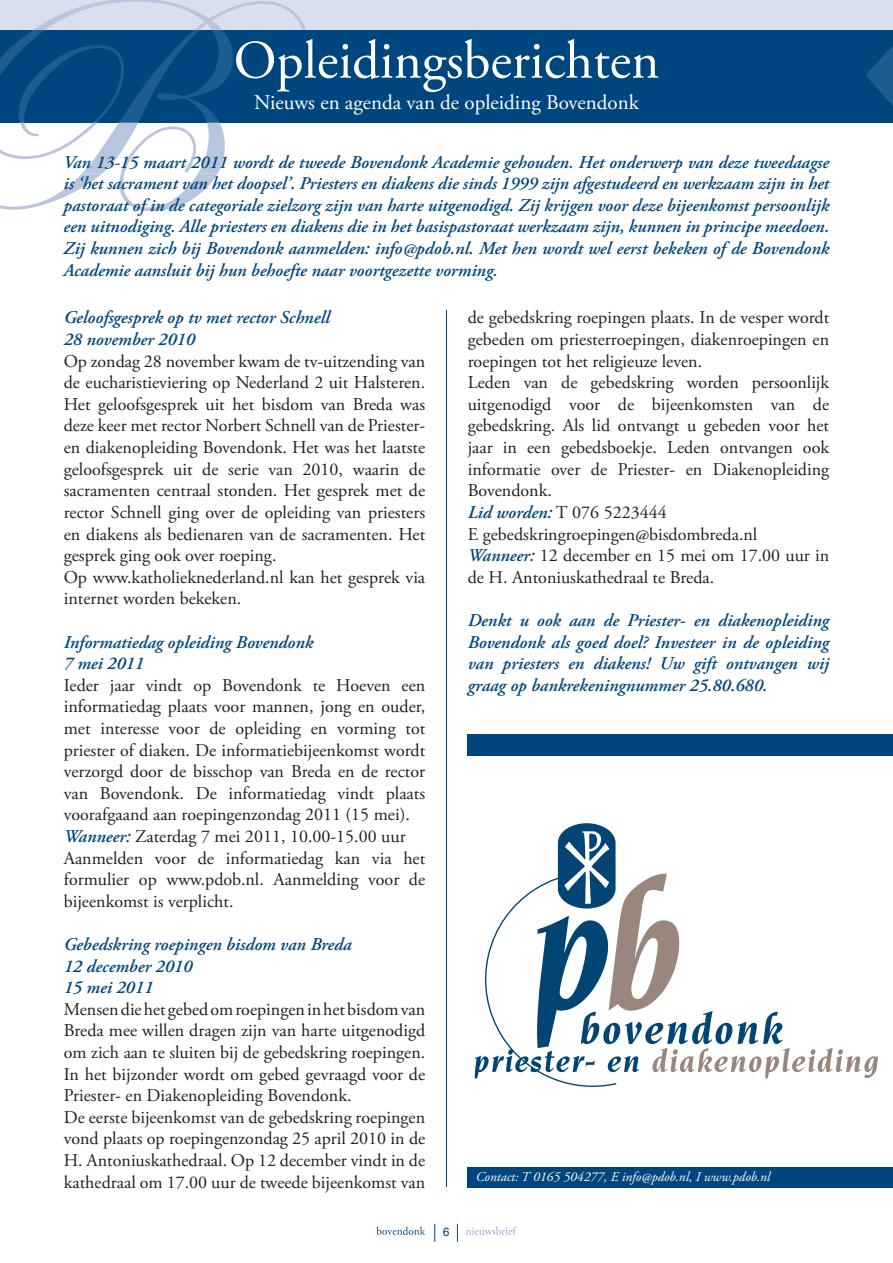
<style>
.page{position:relative;width:893px;height:1263px;background:#fff}
.page>*{position:absolute;margin:0;border:0;box-sizing:border-box;transform-origin:0 0}
.t1{font:54px "Adobe Garamond Pro";color:#fff}
.t2{font:21px "Adobe Garamond Pro";color:#fff}
.t3{font:18px/21.6px "Adobe Garamond Pro";color:#231f20}
.t4{font:italic 600 18px/21.6px "Adobe Garamond Pro";color:#00467e;text-align:justify}
.t5{font:italic 13.5px "Adobe Garamond Pro";color:#fff}
.t6{font:12px "Univers LT Std";color:#00467e}
.s1{font-weight:600;font-style:italic;color:#00467e}
</style>
<div class="page">
<div style="left:0;top:0;width:893px;height:30px;background:#d9dfec"></div>
<div style="left:0;top:30px;width:893px;height:92px;background:#00467e"></div>
<svg style="left:866px;top:46px;width:27px;height:60px"></svg>
<svg style="left:377px;top:1226px;width:48px;height:9px"></svg>
<svg style="left:466px;top:1226px;width:51px;height:9px"></svg>
<svg style="left:435px;top:1224px;width:1px;height:18px"></svg>
<svg style="left:457px;top:1224px;width:1px;height:18px"></svg>
<hr style="left:446px;top:310px;width:1px;height:876px;background:#00467e">
<div style="left:467px;top:734px;width:426px;height:21px;background:#00467e"></div>
<div style="left:467px;top:1167px;width:426px;height:20px;background:#00467e"></div>
<svg style="left:0;top:0;width:308px;height:211px"></svg>
<svg style="left:475px;top:823px;width:403px;height:264px"></svg>
<p class="t1" style="left:234px;top:28px;width:427px">Opleidingsberichten</p>
<p class="t2" style="left:254px;top:89px;width:386px">Nieuws en agenda van de opleiding Bovendonk</p>
<p class="t4" style="left:63px;top:152px;width:767px">Van 13-15 maart 2011 wordt de tweede Bovendonk Academie gehouden. Het onderwerp van deze tweedaagse is ‘het sacrament van het doopsel’. Priesters en diakens die sinds 1999 zijn afgestudeerd en werkzaam zijn in het pastoraat of in de categoriale zielzorg zijn van harte uitgenodigd. Zij krijgen voor deze bijeenkomst persoonlijk een uitnodiging. Alle priesters en diakens die in het basispastoraat werkzaam zijn, kunnen in principe meedoen.<br>Zij kunnen zich bij Bovendonk aanmelden: info@pdob.nl. Met hen wordt wel eerst bekeken of de Bovendonk Academie aansluit bij hun behoefte naar voortgezette vorming.</p>
<p class="t3" style="left:64px;top:308px;width:363px"><span class="s1">Geloofsgesprek op tv met rector Schnell<br>28 november 2010<br></span>Op zondag 28 november kwam de tv-uitzending van de eucharistieviering op Nederland 2 uit Halsteren.<br>Het geloofsgesprek uit het bisdom van Breda was deze keer met rector Norbert Schnell van de Priester&shy;en diakenopleiding Bovendonk. Het was het laatste geloofsgesprek uit de serie van 2010, waarin de sacramenten centraal stonden. Het gesprek met de rector Schnell ging over de opleiding van priesters en diakens als bedienaren van de sacramenten. Het gesprek ging ook over roeping.<br>Op www.katholieknederland.nl kan het gesprek via internet worden bekeken.</p>
<p class="t3" style="left:64px;top:632px;width:363px"><span class="s1">Informatiedag opleiding Bovendonk<br>7 mei 2011<br></span>Ieder jaar vindt op Bovendonk te Hoeven een informatiedag plaats voor mannen, jong en ouder, met interesse voor de opleiding en vorming tot priester of diaken. De informatiebijeenkomst wordt verzorgd door de bisschop van Breda en de rector van Bovendonk. De informatiedag vindt plaats voorafgaand aan roepingenzondag 2011 (15 mei).<br><span class="s1">Wanneer:</span> Zaterdag 7 mei 2011, 10.00-15.00 uur Aanmelden voor de informatiedag kan via het formulier op www.pdob.nl. Aanmelding voor de bijeenkomst is verplicht.</p>
<p class="t3" style="left:64px;top:934px;width:363px"><span class="s1">Gebedskring roepingen bisdom van Breda<br>12 december 2010<br>15 mei 2011<br></span>Mensen die het gebed om roepingen in het bisdom van Breda mee willen dragen zijn van harte uitgenodigd om zich aan te sluiten bij de gebedskring roepingen.<br>In het bijzonder wordt om gebed gevraagd voor de Priester- en Diakenopleiding Bovendonk.<br>De eerste bijeenkomst van de gebedskring roepingen vond plaats op roepingenzondag 25 april 2010 in de H. Antoniuskathedraal. Op 12 december vindt in de kathedraal om 17.00 uur de tweede bijeenkomst van</p>
<p class="t3" style="left:468px;top:308px;width:363px">de gebedskring roepingen plaats. In de vesper wordt gebeden om priesterroepingen, diakenroepingen en roepingen tot het religieuze leven.<br>Leden van de gebedskring worden persoonlijk uitgenodigd voor de bijeenkomsten van de gebedskring. Als lid ontvangt u gebeden voor het jaar in een gebedsboekje. Leden ontvangen ook informatie over de Priester- en Diakenopleiding Bovendonk.<br><span class="s1">Lid worden:</span> T 076 5223444<br>E gebedskringroepingen@bisdombreda.nl<br><span class="s1">Wanneer:</span> 12 december en 15 mei om 17.00 uur in de H. Antoniuskathedraal te Breda.</p>
<p class="t4" style="left:468px;top:610px;width:363px">Denkt u ook aan de Priester- en diakenopleiding Bovendonk als goed doel? Investeer in de opleiding van priesters en diakens! Uw gift ontvangen wij graag op bankrekeningnummer 25.80.680.</p>
<p class="t5" style="left:476px;top:1168px;width:296px">Contact: T 0165 504277, E info@pdob.nl, I www.pdob.nl</p>
<p class="t6" style="left:443px;top:1225px;width:8px">6</p>
</div>
